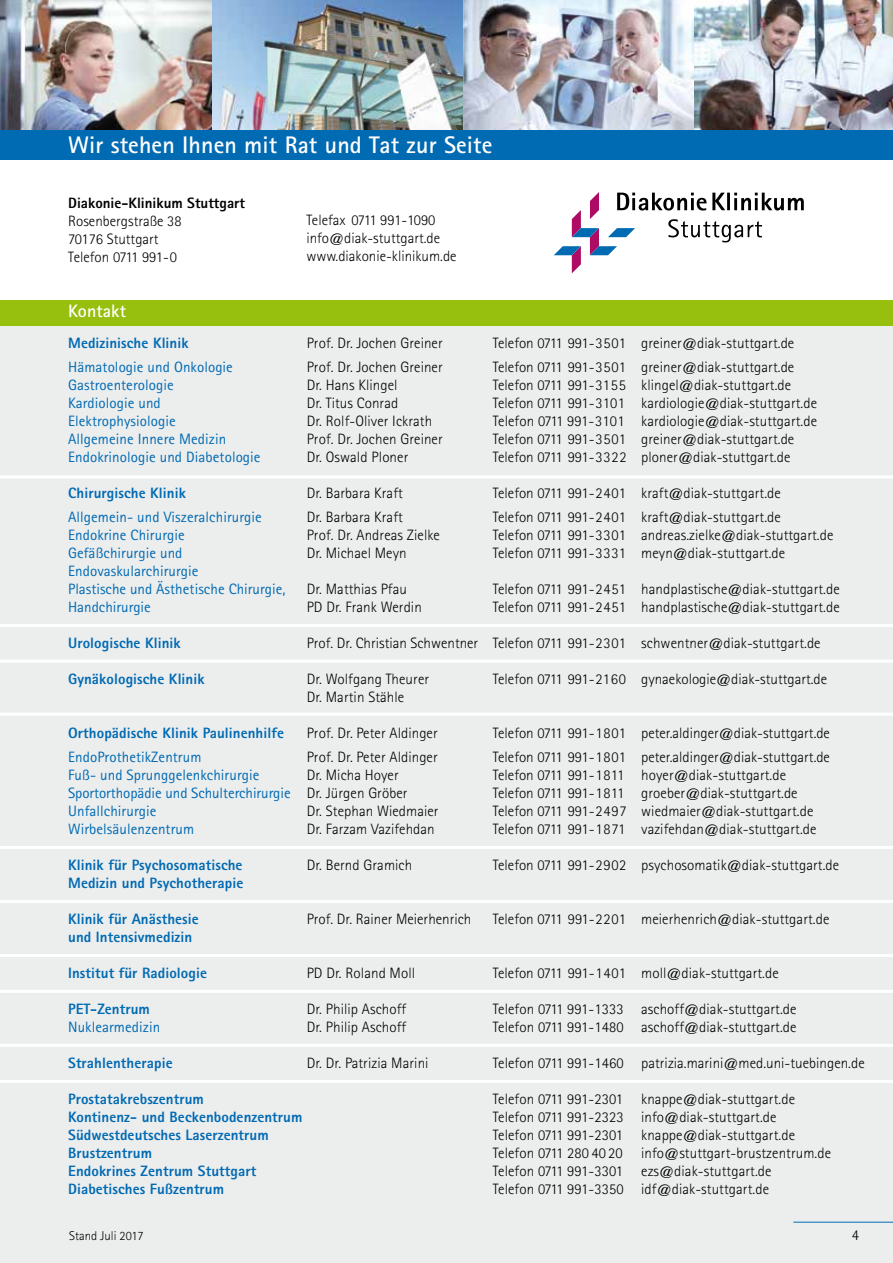
<style>
.page{position:relative;width:893px;height:1263px;background:#fff}
.page>*{position:absolute;margin:0;border:0;box-sizing:border-box;transform-origin:0 0}
.t1{font:700 24px "Rotis Sans Serif";letter-spacing:.005em;color:#fff}
.t2{font:700 18px "Rotis Sans Serif";letter-spacing:.005em;color:#fff}
.t3{font:300 15px/18px "Rotis Sans Serif";letter-spacing:.005em;color:#000}
.t4{font:15px/18px "Rotis Sans Serif";letter-spacing:.005em;color:#006ab3}
.t5{font:800 15px "Rotis Sans Serif";letter-spacing:.005em;color:#006ab3}
.t6{font:800 15px "Rotis Sans Serif";color:#000}
.t7{font:300 12.75px "Rotis Sans Serif";color:#000}
.s1{font-weight:300;color:#000}
</style>
<div class="page">
<img style="left:0;top:0;width:212px;height:130px">
<img style="left:463px;top:0;width:231px;height:130px">
<div style="left:0;top:314px;width:893px;height:949px;background:#eceded"></div>
<img style="left:212px;top:0;width:251px;height:130px">
<img style="left:694px;top:0;width:199px;height:130px">
<div style="left:0;top:130px;width:893px;height:30px;background:#006ab3"></div>
<svg style="left:554px;top:192px;width:250px;height:81px"></svg>
<hr style="left:0;top:475px;width:893px;height:3px;background:#fff">
<hr style="left:0;top:624px;width:893px;height:3px;background:#fff">
<hr style="left:0;top:660px;width:893px;height:3px;background:#fff">
<hr style="left:0;top:713px;width:893px;height:3px;background:#fff">
<hr style="left:0;top:846px;width:893px;height:3px;background:#fff">
<hr style="left:0;top:900px;width:893px;height:3px;background:#fff">
<hr style="left:0;top:954px;width:893px;height:3px;background:#fff">
<hr style="left:0;top:1044px;width:893px;height:3px;background:#fff">
<hr style="left:0;top:1080px;width:893px;height:3px;background:#fff">
<hr style="left:0;top:990px;width:893px;height:3px;background:#fff">
<div style="left:0;top:300px;width:893px;height:25px;background:#97bf0d"></div>
<hr style="left:793px;top:1222px;width:100px;height:1px;background:#006ab3">
<h1 class="t1" style="left:68px;top:129px;width:426px">Wir stehen Ihnen mit Rat und Tat zur Seite</h1>
<p class="t6" style="left:68px;top:193px;width:178px">Diakonie-Klinikum Stuttgart</p>
<p class="t3" style="left:68px;top:212px;width:115px">Rosenbergstraße 38<br>70176 Stuttgart<br>Telefon 0711 991-0</p>
<p class="t3" style="left:306px;top:211px;width:152px">Telefax 0711 991-1090 info@diak-stuttgart.de www.diakonie-klinikum.de</p>
<p class="t2" style="left:68px;top:300px;width:59px">Kontakt</p>
<p class="t5" style="left:68px;top:333px;width:122px">Medizinische Klinik</p>
<p class="t3" style="left:307px;top:334px;width:138px">Prof. Dr. Jochen Greiner</p>
<p class="t3" style="left:493px;top:334px;width:303px">Telefon 0711 991-3501 greiner@diak-stuttgart.de</p>
<p class="t4" style="left:68px;top:358px;width:166px">Hämatologie und Onkologie</p>
<p class="t3" style="left:307px;top:358px;width:138px">Prof. Dr. Jochen Greiner</p>
<p class="t3" style="left:493px;top:358px;width:303px">Telefon 0711 991-3501 greiner@diak-stuttgart.de</p>
<p class="t4" style="left:68px;top:376px;width:107px">Gastroenterologie</p>
<p class="t3" style="left:307px;top:376px;width:92px">Dr. Hans Klingel</p>
<p class="t3" style="left:493px;top:376px;width:300px">Telefon 0711 991-3155 klingel@diak-stuttgart.de</p>
<p class="t4" style="left:68px;top:394px;width:94px">Kardiologie und</p>
<p class="t3" style="left:307px;top:394px;width:93px">Dr. Titus Conrad</p>
<p class="t3" style="left:493px;top:394px;width:326px">Telefon 0711 991-3101 kardiologie@diak-stuttgart.de</p>
<p class="t4" style="left:68px;top:412px;width:109px">Elektrophysiologie</p>
<p class="t3" style="left:307px;top:412px;width:127px">Dr. Rolf-Oliver Ickrath</p>
<p class="t3" style="left:493px;top:412px;width:326px">Telefon 0711 991-3101 kardiologie@diak-stuttgart.de</p>
<p class="t4" style="left:68px;top:430px;width:160px">Allgemeine Innere Medizin</p>
<p class="t3" style="left:307px;top:430px;width:138px">Prof. Dr. Jochen Greiner</p>
<p class="t3" style="left:493px;top:430px;width:303px">Telefon 0711 991-3501 greiner@diak-stuttgart.de</p>
<p class="t4" style="left:68px;top:448px;width:194px">Endokrinologie und Diabetologie</p>
<p class="t3" style="left:307px;top:448px;width:103px">Dr. Oswald Ploner</p>
<p class="t3" style="left:493px;top:448px;width:299px">Telefon 0711 991-3322 ploner@diak-stuttgart.de</p>
<p class="t5" style="left:68px;top:483px;width:119px">Chirurgische Klinik</p>
<p class="t3" style="left:307px;top:484px;width:98px">Dr. Barbara Kraft</p>
<p class="t3" style="left:493px;top:484px;width:290px">Telefon 0711 991-2401 kraft@diak-stuttgart.de</p>
<p class="t4" style="left:68px;top:508px;width:195px">Allgemein- und Viszeralchirurgie</p>
<p class="t3" style="left:307px;top:508px;width:98px">Dr. Barbara Kraft</p>
<p class="t3" style="left:493px;top:508px;width:290px">Telefon 0711 991-2401 kraft@diak-stuttgart.de</p>
<p class="t4" style="left:68px;top:526px;width:118px">Endokrine Chirurgie</p>
<p class="t3" style="left:307px;top:526px;width:135px">Prof. Dr. Andreas Zielke</p>
<p class="t3" style="left:493px;top:526px;width:342px">Telefon 0711 991-3301 andreas.zielke@diak-stuttgart.de</p>
<p class="t4" style="left:68px;top:544px;width:116px">Gefäßchirurgie und</p>
<p class="t3" style="left:307px;top:544px;width:101px">Dr. Michael Meyn</p>
<p class="t3" style="left:493px;top:544px;width:294px">Telefon 0711 991-3331 meyn@diak-stuttgart.de</p>
<p class="t4" style="left:68px;top:562px;width:219px">Endovaskularchirurgie<br>Plastische und Ästhetische Chirurgie,</p>
<p class="t3" style="left:307px;top:580px;width:102px">Dr. Matthias Pfau</p>
<p class="t3" style="left:493px;top:580px;width:349px">Telefon 0711 991-2451 handplastische@diak-stuttgart.de</p>
<p class="t4" style="left:68px;top:598px;width:84px">Handchirurgie</p>
<p class="t3" style="left:307px;top:598px;width:117px">PD Dr. Frank Werdin</p>
<p class="t3" style="left:493px;top:598px;width:349px">Telefon 0711 991-2451 handplastische@diak-stuttgart.de</p>
<p class="t5" style="left:68px;top:633px;width:114px">Urologische Klinik</p>
<p class="t3" style="left:307px;top:634px;width:515px">Prof. Dr. Christian Schwentner Telefon 0711 991-2301 schwentner@diak-stuttgart.de</p>
<p class="t5" style="left:68px;top:669px;width:138px">Gynäkologische Klinik</p>
<p class="t3" style="left:307px;top:670px;width:124px">Dr. Wolfgang Theurer</p>
<p class="t3" style="left:493px;top:670px;width:336px">Telefon 0711 991-2160 gynaekologie@diak-stuttgart.de</p>
<p class="t3" style="left:307px;top:688px;width:99px">Dr. Martin Stähle</p>
<p class="t5" style="left:68px;top:723px;width:217px">Orthopädische Klinik Paulinenhilfe</p>
<p class="t3" style="left:307px;top:724px;width:133px">Prof. Dr. Peter Aldinger</p>
<p class="t3" style="left:493px;top:724px;width:339px">Telefon 0711 991-1801 peter.aldinger@diak-stuttgart.de</p>
<p class="t4" style="left:68px;top:748px;width:135px">EndoProthetikZentrum</p>
<p class="t3" style="left:307px;top:748px;width:133px">Prof. Dr. Peter Aldinger</p>
<p class="t3" style="left:493px;top:748px;width:339px">Telefon 0711 991-1801 peter.aldinger@diak-stuttgart.de</p>
<p class="t4" style="left:68px;top:766px;width:193px">Fuß- und Sprunggelenkchirurgie</p>
<p class="t3" style="left:307px;top:766px;width:94px">Dr. Micha Hoyer</p>
<p class="t3" style="left:493px;top:766px;width:295px">Telefon 0711 991-1811 hoyer@diak-stuttgart.de</p>
<p class="t4" style="left:68px;top:784px;width:341px">Sportorthopädie und Schulterchirurgie <span class="s1">Dr. Jürgen Gröber</span></p>
<p class="t3" style="left:493px;top:784px;width:306px">Telefon 0711 991-1811 groeber@diak-stuttgart.de</p>
<p class="t4" style="left:68px;top:802px;width:90px">Unfallchirurgie</p>
<p class="t3" style="left:307px;top:802px;width:134px">Dr. Stephan Wiedmaier</p>
<p class="t3" style="left:493px;top:802px;width:322px">Telefon 0711 991-2497 wiedmaier@diak-stuttgart.de</p>
<p class="t4" style="left:68px;top:820px;width:128px">Wirbelsäulenzentrum</p>
<p class="t3" style="left:307px;top:820px;width:130px">Dr. Farzam Vazifehdan</p>
<p class="t3" style="left:493px;top:820px;width:325px">Telefon 0711 991-1871 vazifehdan@diak-stuttgart.de</p>
<p class="t5" style="left:68px;top:855px;width:176px">Klinik für Psychosomatische</p>
<p class="t3" style="left:307px;top:856px;width:107px">Dr. Bernd Gramich</p>
<p class="t3" style="left:493px;top:856px;width:348px">Telefon 0711 991-2902 psychosomatik@diak-stuttgart.de</p>
<p class="t5" style="left:68px;top:873px;width:177px">Medizin und Psychotherapie</p>
<p class="t5" style="left:68px;top:909px;width:132px">Klinik für Anästhesie</p>
<p class="t3" style="left:307px;top:910px;width:166px">Prof. Dr. Rainer Meierhenrich</p>
<p class="t3" style="left:493px;top:910px;width:338px">Telefon 0711 991-2201 meierhenrich@diak-stuttgart.de</p>
<p class="t5" style="left:68px;top:927px;width:126px">und Intensivmedizin</p>
<p class="t5" style="left:68px;top:963px;width:140px">Institut für Radiologie</p>
<p class="t3" style="left:307px;top:964px;width:110px">PD Dr. Roland Moll</p>
<p class="t3" style="left:493px;top:964px;width:288px">Telefon 0711 991-1401 moll@diak-stuttgart.de</p>
<p class="t5" style="left:68px;top:999px;width:83px">PET-Zentrum</p>
<p class="t3" style="left:307px;top:1000px;width:101px">Dr. Philip Aschoff</p>
<p class="t3" style="left:493px;top:1000px;width:305px">Telefon 0711 991-1333 aschoff@diak-stuttgart.de</p>
<p class="t4" style="left:68px;top:1018px;width:94px">Nuklearmedizin</p>
<p class="t3" style="left:307px;top:1018px;width:101px">Dr. Philip Aschoff</p>
<p class="t3" style="left:493px;top:1018px;width:305px">Telefon 0711 991-1480 aschoff@diak-stuttgart.de</p>
<p class="t5" style="left:68px;top:1053px;width:106px">Strahlentherapie</p>
<p class="t3" style="left:307px;top:1054px;width:123px">Dr. Dr. Patrizia Marini</p>
<p class="t3" style="left:493px;top:1054px;width:373px">Telefon 0711 991-1460 patrizia.marini@med.uni-tuebingen.de</p>
<p class="t5" style="left:68px;top:1089px;width:137px">Prostatakrebszentrum</p>
<p class="t3" style="left:493px;top:1090px;width:304px">Telefon 0711 991-2301 knappe@diak-stuttgart.de</p>
<p class="t5" style="left:68px;top:1107px;width:236px">Kontinenz- und Beckenbodenzentrum</p>
<p class="t3" style="left:493px;top:1108px;width:285px">Telefon 0711 991-2323 info@diak-stuttgart.de</p>
<p class="t5" style="left:68px;top:1125px;width:202px">Südwestdeutsches Laserzentrum</p>
<p class="t3" style="left:493px;top:1126px;width:304px">Telefon 0711 991-2301 knappe@diak-stuttgart.de</p>
<p class="t5" style="left:68px;top:1143px;width:85px">Brustzentrum</p>
<p class="t3" style="left:493px;top:1144px;width:340px">Telefon 0711 280 40 20 info@stuttgart-brustzentrum.de</p>
<p class="t5" style="left:68px;top:1161px;width:190px">Endokrines Zentrum Stuttgart</p>
<p class="t3" style="left:493px;top:1162px;width:280px">Telefon 0711 991-3301 ezs@diak-stuttgart.de</p>
<p class="t5" style="left:68px;top:1179px;width:158px">Diabetisches Fußzentrum</p>
<p class="t3" style="left:493px;top:1180px;width:278px">Telefon 0711 991-3350 idf@diak-stuttgart.de</p>
<p class="t7" style="left:69px;top:1228px;width:76px">Stand Juli 2017</p>
<p class="t3" style="left:852px;top:1226px;width:9px">4</p>
</div>
